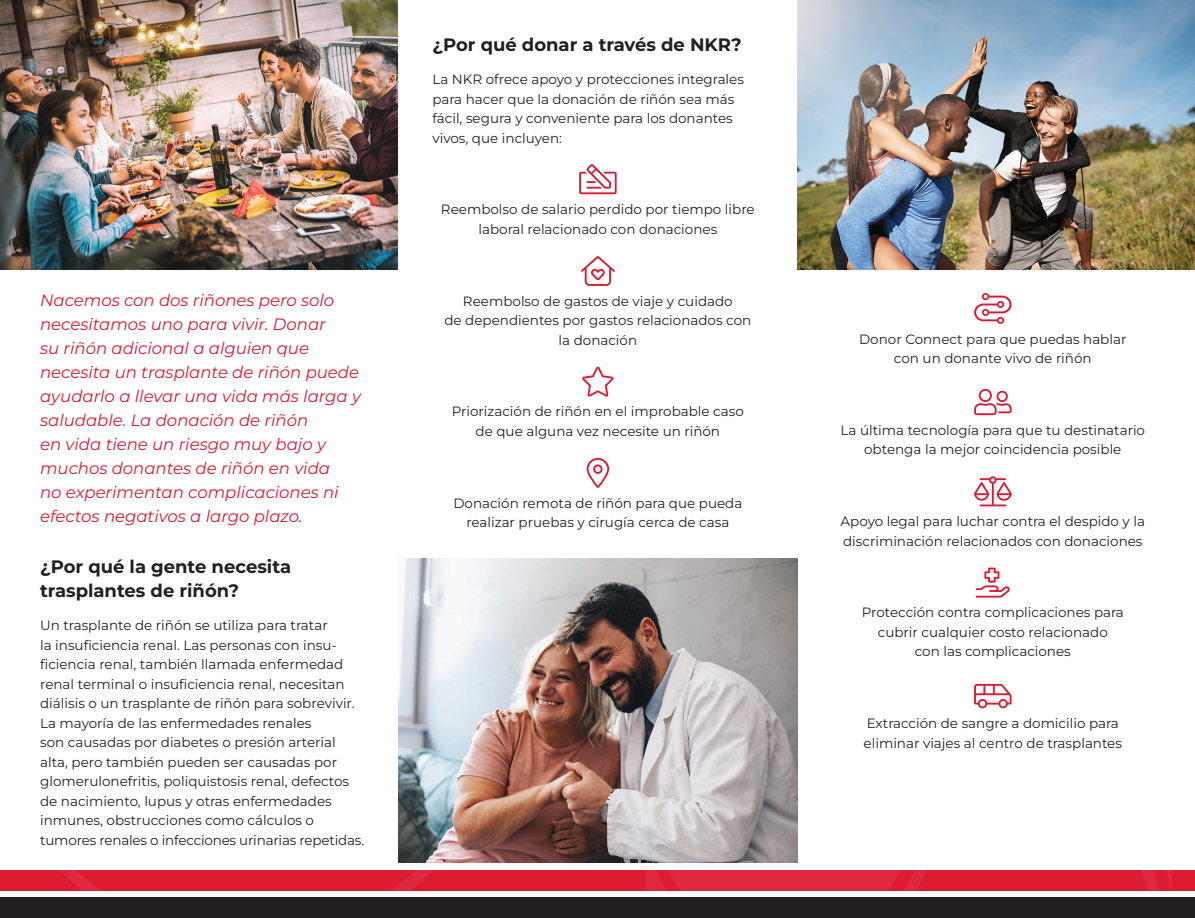
<style>
.page{position:relative;width:1195px;height:918px;background:#fff}
.page>*{position:absolute;margin:0;border:0;box-sizing:border-box;transform-origin:0 0}
.Section_Header{font:700 18px/24px "Montserrat";color:#231f20}
.Intro{font:italic 16.5px/24px "Montserrat";color:#dc1a32}
.t1{font:13.5px/19.5px "Montserrat";color:#231f20;text-align:center}
</style>
<div class="page">
<div style="left:0;top:870px;width:1195px;height:20px;background:#dc1a32"></div>
<svg style="left:644px;top:771px;width:530px;height:127px"></svg>
<svg style="left:0;top:698px;width:511px;height:200px"></svg>
<div style="left:0;top:898px;width:1195px;height:20px;background:#231f20"></div>
<img style="left:0;top:0;width:398px;height:270px">
<svg style="left:579px;top:164px;width:37px;height:30px"></svg>
<svg style="left:581px;top:256px;width:34px;height:30px"></svg>
<svg style="left:582px;top:366px;width:32px;height:31px"></svg>
<svg style="left:586px;top:458px;width:23px;height:30px"></svg>
<svg style="left:974px;top:293px;width:37px;height:31px"></svg>
<svg style="left:974px;top:389px;width:37px;height:26px"></svg>
<svg style="left:974px;top:476px;width:37px;height:30px"></svg>
<svg style="left:976px;top:568px;width:34px;height:30px"></svg>
<svg style="left:974px;top:684px;width:37px;height:24px"></svg>
<img style="left:797px;top:0;width:398px;height:270px">
<img style="left:399px;top:559px;width:398px;height:303px">
<p class="Intro" style="left:40px;top:288px;width:322px">Nacemos con dos riñones pero solo necesitamos uno para vivir. Donar<br>su riñón adicional a alguien que necesita un trasplante de riñón puede ayudarlo a llevar una vida más larga y saludable. La donación de riñón<br>en vida tiene un riesgo muy bajo y muchos donantes de riñón en vida<br>no experimentan complicaciones ni efectos negativos a largo plazo.</p>
<p class="Section_Header" style="left:40px;top:554px;width:253px">¿Por qué la gente necesita trasplantes de riñón?</p>
<p class="t1" style="left:40px;top:615px;width:325px;text-align:left">Un trasplante de riñón se utiliza para tratar<br>la insuficiencia renal. Las personas con insu&shy;ficiencia renal, también llamada enfermedad renal terminal o insuficiencia renal, necesitan diálisis o un trasplante de riñón para sobrevivir.<br>La mayoría de las enfermedades renales<br>son causadas por diabetes o presión arterial alta, pero también pueden ser causadas por glomerulonefritis, poliquistosis renal, defectos de nacimiento, lupus y otras enfermedades inmunes, obstrucciones como cálculos o tumores renales o infecciones urinarias repetidas.</p>
<p class="Section_Header" style="left:432px;top:32px;width:311px">¿Por qué donar a través de NKR?</p>
<p class="t1" style="left:432px;top:69px;width:313px;text-align:left">La NKR ofrece apoyo y protecciones integrales para hacer que la donación de riñón sea más fácil, segura y conveniente para los donantes vivos, que incluyen:</p>
<p class="t1" style="left:441px;top:199px;width:315px">Reembolso de salario perdido por tiempo libre laboral relacionado con donaciones</p>
<p class="t1" style="left:444px;top:291px;width:308px">Reembolso de gastos de viaje y cuidado<br>de dependientes por gastos relacionados con la donación</p>
<p class="t1" style="left:452px;top:401px;width:293px">Priorización de riñón en el improbable caso de que alguna vez necesite un riñón</p>
<p class="t1" style="left:453px;top:493px;width:290px">Donación remota de riñón para que pueda realizar pruebas y cirugía cerca de casa</p>
<p class="t1" style="left:859px;top:329px;width:269px">Donor Connect para que puedas hablar con un donante vivo de riñón</p>
<p class="t1" style="left:840px;top:420px;width:306px">La última tecnología para que tu destinatario obtenga la mejor coincidencia posible</p>
<p class="t1" style="left:840px;top:511px;width:306px;text-align:left">Apoyo legal para luchar contra el despido y la discriminación relacionados con donaciones</p>
<p class="t1" style="left:862px;top:602px;width:264px">Protección contra complicaciones para cubrir cualquier costo relacionado<br>con las complicaciones</p>
<p class="t1" style="left:863px;top:713px;width:260px;text-align:left">Extracción de sangre a domicilio para eliminar viajes al centro de trasplantes</p>
</div>
